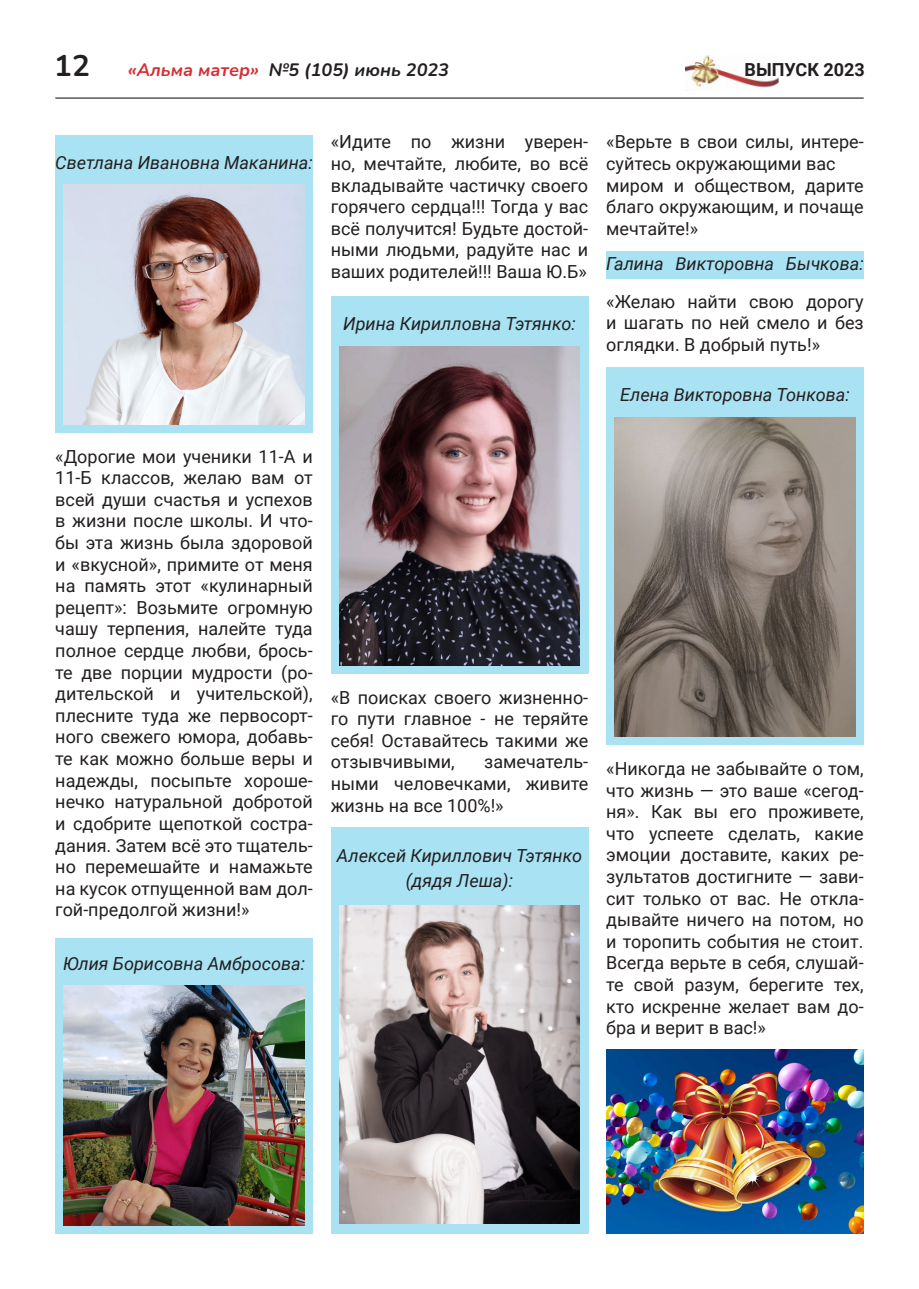
<style>
.page{position:relative;width:919px;height:1289px;background:#fff}
.page>*{position:absolute;margin:0;border:0;box-sizing:border-box;transform-origin:0 0}
.t1{font:700 29.7px "Nunito";color:#231f20}
.t2{font:18px/21.6px "Roboto";color:#231f20;text-align:justify}
.t3{font:italic 18px/25.5px "Roboto";color:#231f20;text-align:center}
.t4{font:italic 700 18px "Nunito";color:#231f20}
.t5{font:italic 700 18px "Nunito";color:#d52f35}
.t6{font:700 18px "Roboto";color:#231f20}
.s1{font-style:normal}
</style>
<div class="page">
<img style="left:685px;top:55px;width:93px;height:36px">
<hr style="left:55px;top:97px;width:808px;height:2px;background:#231f20">
<div style="left:55px;top:135px;width:258px;height:297px;background:linear-gradient(to right,#aae2f3,#a8e2f3)"></div>
<img style="left:64px;top:184px;width:240px;height:240px">
<div style="left:55px;top:938px;width:258px;height:295px;background:#a9e2f3"></div>
<img style="left:64px;top:985px;width:240px;height:239px">
<div style="left:331px;top:296px;width:257px;height:377px;background:#a9e2f3"></div>
<div style="left:606px;top:367px;width:257px;height:378px;background:#a9e2f3"></div>
<img style="left:339px;top:346px;width:240px;height:319px">
<div style="left:331px;top:827px;width:257px;height:406px;background:#a9e2f3"></div>
<img style="left:339px;top:905px;width:240px;height:318px">
<div style="left:606px;top:251px;width:257px;height:27px;background:#a9e2f3"></div>
<img style="left:614px;top:417px;width:241px;height:319px">
<img style="left:606px;top:1049px;width:257px;height:184px">
<p class="t1" style="left:54px;top:45px;width:37px">12</p>
<p class="t5" style="left:128px;top:57px;width:133px">«Альма матер»</p>
<p class="t4" style="left:269px;top:57px;width:182px">№5 (105) июнь 2023</p>
<p class="t6" style="left:744px;top:57px;width:122px">ВЫПУСК 2023</p>
<p class="t3" style="left:55px;top:149px;width:259px">Светлана Ивановна Маканина:</p>
<p class="t2" style="left:331px;top:130px;width:259px">«Идите по жизни уверен&shy;но, мечтайте, любите, во всё вкладывайте частичку своего горячего сердца!!! Тогда у вас всё получится! Будьте достой&shy;ными людьми, радуйте нас и ваших родителей!!! Ваша Ю.Б»</p>
<p class="t3" style="left:343px;top:310px;width:234px">Ирина Кирилловна Тэтянко:</p>
<p class="t2" style="left:55px;top:444px;width:259px">«Дорогие мои ученики 11-А и 11-Б классов, желаю вам от всей души счастья и успехов в жизни после школы. И что&shy;бы эта жизнь была здоровой и «вкусной», примите от меня на память этот «кулинарный рецепт»: Возьмите огромную чашу терпения, налейте туда полное сердце любви, брось&shy;те две порции мудрости (ро&shy;дительской и учительской), плесните туда же первосорт&shy;ного свежего юмора, добавь&shy;те как можно больше веры и надежды, посыпьте хороше&shy;нечко натуральной добротой и сдобрите щепоткой состра&shy;дания. Затем всё это тщатель&shy;но перемешайте и намажьте на кусок отпущенной вам дол&shy;гой-предолгой жизни!»</p>
<p class="t3" style="left:63px;top:950px;width:243px">Юлия Борисовна Амбросова:</p>
<p class="t2" style="left:331px;top:685px;width:259px">«В поисках своего жизненно&shy;го пути главное - не теряйте себя! Оставайтесь такими же отзывчивыми,</p>
<p class="t2" style="left:331px;top:750px;width:259px;text-indent:153px">замечатель&shy;ными человечками, живите жизнь на все 100%!»</p>
<p class="t3" style="left:337px;top:841px;width:247px">Алексей Кириллович Тэтянко (дядя Леша):</p>
<p class="t2" style="left:606px;top:130px;width:259px">«Верьте в свои силы, интере&shy;суйтесь окружающими вас</p>
<p class="t2" style="left:606px;top:174px;width:259px">миром и обществом, дарите благо окружающим, и почаще мечтайте!»</p>
<p class="t3" style="left:606px;top:244px;width:259px;line-height:37.5px;text-align:left">Галина Викторовна Бычкова: <span class="s1">«Желаю найти свою дорогу</span></p>
<p class="t2" style="left:606px;top:311px;width:259px">и шагать по ней смело и без оглядки. В добрый путь!»</p>
<p class="t3" style="left:620px;top:381px;width:231px">Елена Викторовна Тонкова:</p>
<p class="t2" style="left:606px;top:757px;width:259px">«Никогда не забывайте о том, что жизнь — это ваше «сегод&shy;ня». Как вы его проживете, что успеете сделать, какие эмоции доставите, каких ре&shy;зультатов достигните — зави&shy;сит только от вас. Не откла&shy;дывайте ничего на потом, но и торопить события не стоит.<br>Всегда верьте в себя, слушай&shy;те свой разум, берегите тех, кто искренне желает вам до&shy;бра и верит в вас!»</p>
</div>
